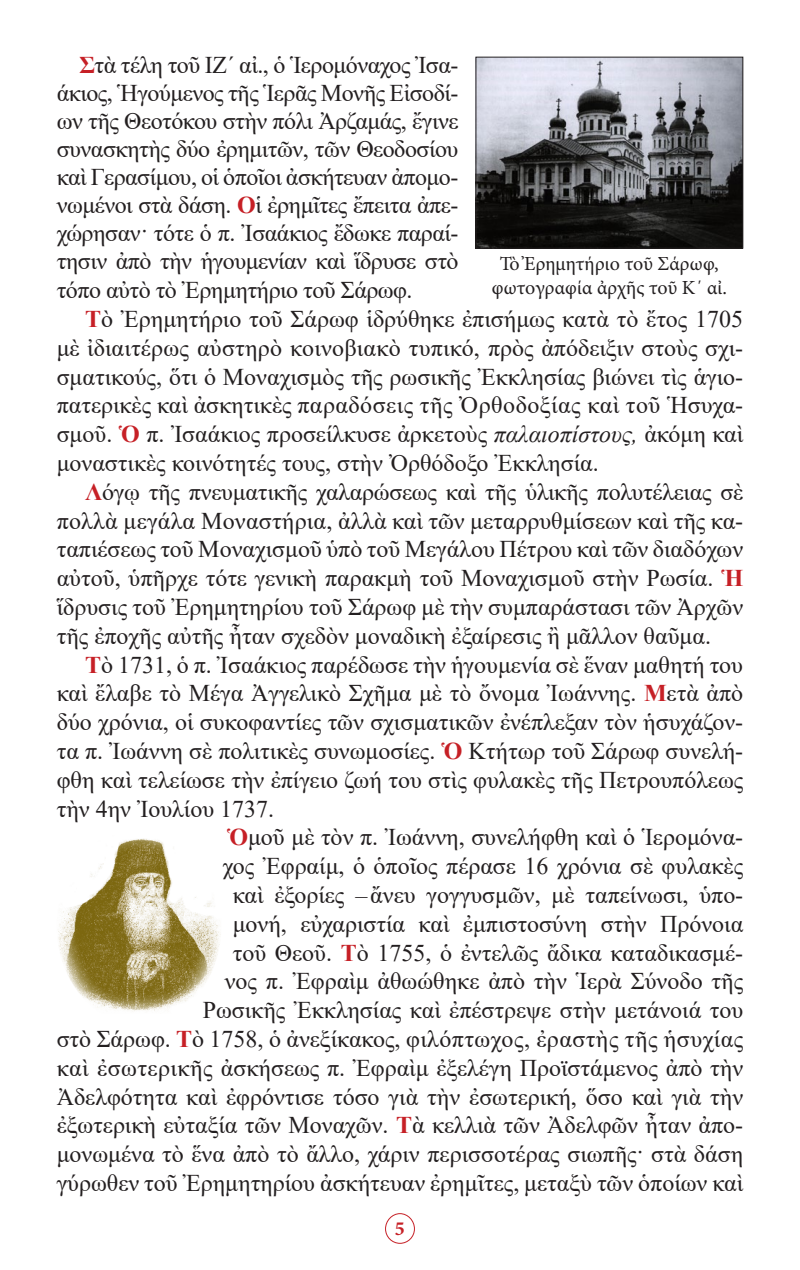
<style>
.page{position:relative;width:800px;height:1270px;background:#fff}
.page>*{position:absolute;margin:0;border:0;box-sizing:border-box;transform-origin:0 0}
.t1{font:24px/28.8px "Times New Roman";color:#231f20;text-align:justify}
.t2{font:20px "Minion Pro";color:#231f20}
.t3{font:700 20px "Minion Pro";color:#c62026}
.s1{font-weight:700;color:#c62026}
.s2{font-style:italic}
</style>
<div class="page">
<div style="left:385px;top:1213px;width:30px;height:31px;border:1px solid #c62026;border-radius:50%"></div>
<img style="left:477px;top:59px;width:264px;height:188px">
<div style="left:475px;top:57px;width:268px;height:192px;border:1px solid #231f20"></div>
<img style="left:58px;top:838px;width:163px;height:173px">
<p class="t1" style="left:57px;top:51px;width:403px;line-height:28px;text-indent:23px"><span class="s1">Σ</span>τὰ τέλη τοῦ ΙΖ΄ αἰ., ὁ Ἱερομόναχος Ἰσα&shy;άκιος, Ἡγούμενος τῆς Ἱερᾶς Μονῆς Εἰσοδί&shy;ων τῆς Θεοτόκου στὴν πόλι Ἀρζαμάς, ἔγινε συνασκητὴς δύο ἐρημιτῶν, τῶν Θεοδοσίου καὶ Γερασίμου, οἱ ὁποῖοι ἀσκήτευαν ἀπομο&shy;νωμένοι στὰ δάση. <span class="s1">Ο</span>ἱ ἐρημῖτες ἔπειτα ἀπε&shy;χώρησαν· τότε ὁ π. Ἰσαάκιος ἔδωκε παραί&shy;τησιν ἀπὸ τὴν ἡγουμενίαν καὶ ἵδρυσε στὸ τόπο αὐτὸ τὸ Ἐρημητήριο τοῦ Σάρωφ.</p>
<p class="t1" style="left:57px;top:304px;width:688px;text-indent:28px"><span class="s1">Τ</span>ὸ Ἐρημητήριο τοῦ Σάρωφ ἱδρύθηκε ἐπισήμως κατὰ τὸ ἔτος 1705 μὲ ἰδιαιτέρως αὐστηρὸ κοινοβιακὸ τυπικό, πρὸς ἀπόδειξιν στοὺς σχι&shy;σματικούς, ὅτι ὁ Μοναχισμὸς τῆς ρωσικῆς Ἐκκλησίας βιώνει τὶς ἁγιο&shy;πατερικὲς καὶ ἀσκητικὲς παραδόσεις τῆς Ὀρθοδοξίας καὶ τοῦ Ἡσυχα&shy;σμοῦ. <span class="s1">Ὁ</span> π. Ἰσαάκιος προσείλκυσε ἀρκετοὺς <span class="s2">παλαιοπίστους,</span> ἀκόμη καὶ μοναστικὲς κοινότητές τους, στὴν Ὀρθόδοξο Ἐκκλησία.</p>
<p class="t1" style="left:57px;top:477px;width:688px;text-indent:28px"><span class="s1">Λ</span>όγῳ τῆς πνευματικῆς χαλαρώσεως καὶ τῆς ὑλικῆς πολυτέλειας σὲ πολλὰ μεγάλα Μοναστήρια, ἀλλὰ καὶ τῶν μεταρρυθμίσεων καὶ τῆς κα&shy;ταπιέσεως τοῦ Μοναχισμοῦ ὑπὸ τοῦ Μεγάλου Πέτρου καὶ τῶν διαδόχων αὐτοῦ, ὑπῆρχε τότε γενικὴ παρακμὴ τοῦ Μοναχισμοῦ στὴν Ρωσία. <span class="s1">Ἡ </span>ἵδρυσις τοῦ Ἐρημητηρίου τοῦ Σάρωφ μὲ τὴν συμπαράστασι τῶν Ἀρχῶν τῆς ἐποχῆς αὐτῆς ἦταν σχεδὸν μοναδικὴ ἐξαίρεσις ἢ μᾶλλον θαῦμα.</p>
<p class="t1" style="left:57px;top:649px;width:688px;text-indent:28px"><span class="s1">Τ</span>ὸ 1731, ὁ π. Ἰσαάκιος παρέδωσε τὴν ἡγουμενία σὲ ἕναν μαθητή του καὶ ἔλαβε τὸ Μέγα Ἀγγελικὸ Σχῆμα μὲ τὸ ὄνομα Ἰωάννης. <span class="s1">Μ</span>ετὰ ἀπὸ δύο χρόνια, οἱ συκοφαντίες τῶν σχισματικῶν ἐνέπλεξαν τὸν ἡσυχάζον&shy;τα π. Ἰωάννη σὲ πολιτικὲς συνωμοσίες. <span class="s1">Ὁ</span> Κτήτωρ τοῦ Σάρωφ συνελή&shy;φθη καὶ τελείωσε τὴν ἐπίγειο ζωή του στὶς φυλακὲς τῆς Πετρουπόλεως τὴν 4ην Ἰουλίου 1737.</p>
<p class="t1" style="left:57px;top:822px;width:688px;text-align:right"><span class="s1">Ὁ</span>μοῦ μὲ τὸν π. Ἰωάννη, συνελήφθη καὶ ὁ Ἱερομόνα-<br>χος Ἐφραίμ, ὁ ὁποῖος πέρασε 16 χρόνια σὲ φυλακὲς<br>καὶ ἐξορίες –ἄνευ γογγυσμῶν, μὲ ταπείνωσι, ὑπο-<br>μονή, εὐχαριστία καὶ ἐμπιστοσύνη στὴν Πρόνοια<br>τοῦ Θεοῦ. <span class="s1">Τ</span>ὸ 1755, ὁ ἐντελῶς ἄδικα καταδικασμέ-<br>νος π. Ἐφραὶμ ἀθωώθηκε ἀπὸ τὴν Ἱερὰ Σύνοδο τῆς<br>Ρωσικῆς Ἐκκλησίας καὶ ἐπέστρεψε στὴν μετάνοιά του<br>στὸ Σάρωφ. <span class="s1">Τ</span>ὸ 1758, ὁ ἀνεξίκακος, φιλόπτωχος, ἐραστὴς τῆς ἡσυχίας καὶ ἐσωτερικῆς ἀσκήσεως π. Ἐφραὶμ ἐξελέγη Προϊστάμενος ἀπὸ τὴν Ἀδελφότητα καὶ ἐφρόντισε τόσο γιὰ τὴν ἐσωτερική, ὅσο καὶ γιὰ τὴν ἐξωτερικὴ εὐταξία τῶν Μοναχῶν. <span class="s1">Τ</span>ὰ κελλιὰ τῶν Ἀδελφῶν ἦταν ἀπο&shy;μονωμένα τὸ ἕνα ἀπὸ τὸ ἄλλο, χάριν περισσοτέρας σιωπῆς· στὰ δάση γύρωθεν τοῦ Ἐρημητηρίου ἀσκήτευαν ἐρημῖτες, μεταξὺ τῶν ὁποίων καὶ</p>
<p class="t2" style="left:500px;top:250px;width:220px">Τὸ Ἐρημητήριο τοῦ Σάρωφ,</p>
<p class="t2" style="left:492px;top:274px;width:237px">φωτογραφία ἀρχῆς τοῦ Κ΄ αἰ.</p>
<p class="t3" style="left:395px;top:1215px;width:11px">5</p>
</div>
